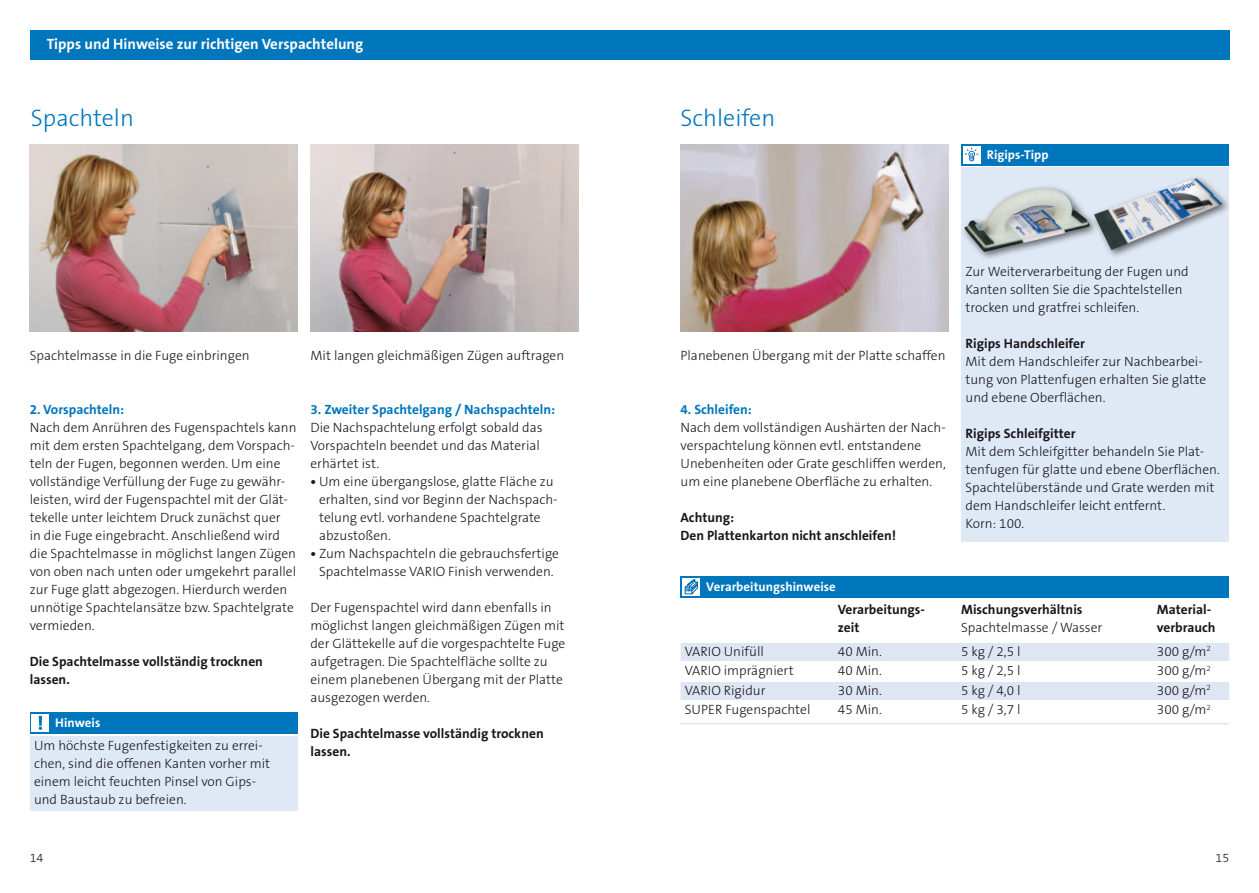
<style>
.page{position:relative;width:1259px;height:893px;background:#fff}
.page>*{position:absolute;margin:0;border:0;box-sizing:border-box;transform-origin:0 0}
.t1{font:300 24px "The Sans B3";color:#0076bd}
.t2{font:700 15px "The Sans B7";color:#fff}
.t3{font:300 13.5px/18px "The Sans B3";color:#1a171c}
.t4{font:700 13.5px/18px "The Sans B7";color:#1a171c}
.t5{font:700 13.5px "The Sans B7";color:#0076bd}
.t6{font:700 12.75px "The Sans B W7";letter-spacing:.005em;color:#fff}
.t7{font:300 12.45px "The Sans B W3";color:#1a171c}
.s1{font-family:"The Sans B7";font-weight:700}
</style>
<div class="page">
<div style="left:30px;top:30px;width:1199px;height:30px;background:#0076bd"></div>
<img style="left:30px;top:144px;width:268px;height:187px">
<img style="left:310px;top:144px;width:268px;height:187px">
<img style="left:680px;top:144px;width:268px;height:187px">
<div style="left:680px;top:576px;width:549px;height:21px;background:#0076bd"></div>
<div style="left:680px;top:643px;width:549px;height:18px;background:#dfe6f3"></div>
<div style="left:680px;top:682px;width:549px;height:18px;background:#dfe6f3"></div>
<hr style="left:680px;top:723px;width:549px;height:1px;background:#dfe6f3">
<div style="left:682px;top:578px;width:17px;height:17px;background:#fff"></div>
<svg style="left:684px;top:579px;width:14px;height:15px"></svg>
<div style="left:961px;top:167px;width:268px;height:375px;background:#dfe9f5"></div>
<div style="left:961px;top:144px;width:268px;height:21px;background:#0076bd"></div>
<div style="left:963px;top:146px;width:17px;height:17px;background:#fff"></div>
<svg style="left:965px;top:148px;width:13px;height:13px"></svg>
<div style="left:1090px;top:175px;width:142px;height:85px;background:#1a171c;opacity:.65"></div>
<img style="left:1093px;top:178px;width:130px;height:72px">
<div style="left:961px;top:184px;width:138px;height:77px;background:#1a171c;opacity:.65"></div>
<img style="left:964px;top:188px;width:125px;height:64px">
<div style="left:30px;top:736px;width:268px;height:74px;background:#dfe9f5"></div>
<div style="left:30px;top:712px;width:268px;height:21px;background:#0076bd"></div>
<div style="left:32px;top:714px;width:17px;height:17px;background:#fff"></div>
<svg style="left:39px;top:716px;width:3px;height:14px"></svg>
<p class="t2" style="left:47px;top:36px;width:318px">Tipps und Hinweise zur richtigen Verspachtelung</p>
<h1 class="t1" style="left:31px;top:105px;width:105px">Spachteln</h1>
<h1 class="t1" style="left:680px;top:105px;width:96px">Schleifen</h1>
<p class="t6" style="left:986px;top:147px;width:63px">Rigips-Tipp</p>
<p class="t3" style="left:965px;top:263px;width:225px">Zur Weiterverarbeitung der Fugen und<br>Kanten sollten Sie die Spachtelstellen trocken und gratfrei schleifen.</p>
<p class="t4" style="left:965px;top:335px;width:121px">Rigips Handschleifer</p>
<p class="t3" style="left:965px;top:353px;width:242px">Mit dem Handschleifer zur Nachbearbei&shy;tung von Plattenfugen erhalten Sie glatte und ebene Oberflächen.</p>
<p class="t4" style="left:965px;top:425px;width:112px">Rigips Schleifgitter</p>
<p class="t3" style="left:965px;top:443px;width:256px">Mit dem Schleifgitter behandeln Sie Plat&shy;tenfugen für glatte und ebene Oberflächen.<br>Spachtelüberstände und Grate werden mit dem Handschleifer leicht entfernt.<br>Korn: 100.</p>
<p class="t3" style="left:30px;top:347px;width:221px">Spachtelmasse in die Fuge einbringen</p>
<p class="t3" style="left:310px;top:347px;width:255px">Mit langen gleichmäßigen Zügen auftragen</p>
<p class="t3" style="left:680px;top:347px;width:266px">Planebenen Übergang mit der Platte schaffen</p>
<p class="t5" style="left:310px;top:402px;width:246px">3. Zweiter Spachtelgang / Nachspachteln:</p>
<p class="t3" style="left:310px;top:419px;width:234px">Die Nachspachtelung erfolgt sobald das<br>Vorspachteln beendet und das Material erhärtet ist.</p>
<p class="t3" style="left:319px;top:473px;width:240px;text-indent:-9px"><span class="s1">•</span> Um eine übergangslose, glatte Fläche zu erhalten, sind vor Beginn der Nachspach&shy;telung evtl. vorhandene Spachtelgrate abzustoßen.</p>
<p class="t3" style="left:310px;top:545px;width:250px;text-align:center"><span class="s1">•</span> Zum Nachspachteln die gebrauchsfertige<br>Spachtelmasse VARIO Finish verwenden.</p>
<p class="t3" style="left:310px;top:599px;width:256px">Der Fugenspachtel wird dann ebenfalls in möglichst langen gleichmäßigen Zügen mit der Glättekelle auf die vorgespachtelte Fuge aufgetragen. Die Spachtelfläche sollte zu einem planebenen Übergang mit der Platte ausgezogen werden.</p>
<p class="t4" style="left:310px;top:725px;width:235px">Die Spachtelmasse vollständig trocknen lassen.</p>
<p class="t5" style="left:680px;top:402px;width:73px">4. Schleifen:</p>
<p class="t3" style="left:680px;top:419px;width:267px">Nach dem vollständigen Aushärten der Nach&shy;verspachtelung können evtl. entstandene Unebenheiten oder Grate geschliffen werden, um eine planebene Oberfläche zu erhalten.</p>
<p class="t4" style="left:680px;top:509px;width:217px">Achtung:<br>Den Plattenkarton nicht anschleifen!</p>
<p class="t5" style="left:30px;top:402px;width:96px">2. Vorspachteln:</p>
<p class="t3" style="left:30px;top:419px;width:268px">Nach dem Anrühren des Fugenspachtels kann mit dem ersten Spachtelgang, dem Vorspach&shy;teln der Fugen, begonnen werden. Um eine vollständige Verfüllung der Fuge zu gewähr&shy;leisten, wird der Fugenspachtel mit der Glät&shy;tekelle unter leichtem Druck zunächst quer<br>in die Fuge eingebracht. Anschließend wird die Spachtelmasse in möglichst langen Zügen von oben nach unten oder umgekehrt parallel zur Fuge glatt abgezogen. Hierdurch werden unnötige Spachtelansätze bzw. Spachtelgrate vermieden.</p>
<p class="t4" style="left:30px;top:653px;width:235px">Die Spachtelmasse vollständig trocknen lassen.</p>
<p class="t6" style="left:706px;top:579px;width:131px">Verarbeitungshinweise</p>
<p class="t4" style="left:838px;top:601px;width:89px">Verarbeitungs-</p>
<p class="t4" style="left:961px;top:601px;width:123px">Mischungsverhältnis</p>
<p class="t4" style="left:1157px;top:601px;width:56px">Material-</p>
<p class="t4" style="left:838px;top:619px;width:23px">zeit</p>
<p class="t3" style="left:961px;top:619px;width:143px">Spachtelmasse / Wasser</p>
<p class="t4" style="left:1157px;top:619px;width:60px">verbrauch</p>
<p class="t3" style="left:685px;top:643px;width:81px">VARIO Unifüll</p>
<p class="t3" style="left:838px;top:643px;width:45px">40 Min.</p>
<p class="t3" style="left:961px;top:643px;width:61px">5 kg / 2,5 l</p>
<p class="t3" style="left:1157px;top:643px;width:55px">300 g/m<sup>2</sup></p>
<p class="t3" style="left:685px;top:662px;width:110px">VARIO imprägniert</p>
<p class="t3" style="left:838px;top:662px;width:45px">40 Min.</p>
<p class="t3" style="left:961px;top:662px;width:61px">5 kg / 2,5 l</p>
<p class="t3" style="left:1157px;top:662px;width:55px">300 g/m<sup>2</sup></p>
<p class="t3" style="left:685px;top:682px;width:82px">VARIO Rigidur</p>
<p class="t3" style="left:838px;top:682px;width:45px">30 Min.</p>
<p class="t3" style="left:961px;top:682px;width:61px">5 kg / 4,0 l</p>
<p class="t3" style="left:1157px;top:682px;width:55px">300 g/m<sup>2</sup></p>
<p class="t3" style="left:685px;top:701px;width:127px">SUPER Fugenspachtel</p>
<p class="t3" style="left:838px;top:701px;width:45px">45 Min.</p>
<p class="t3" style="left:961px;top:701px;width:61px">5 kg / 3,7 l</p>
<p class="t3" style="left:1157px;top:701px;width:55px">300 g/m<sup>2</sup></p>
<p class="t6" style="left:55px;top:715px;width:47px">Hinweis</p>
<p class="t3" style="left:34px;top:737px;width:238px">Um höchste Fugenfestigkeiten zu errei-- chen, sind die offenen Kanten vorher mit einem leicht feuchten Pinsel von Gips&shy;und Baustaub zu befreien.</p>
<p class="t7" style="left:30px;top:850px;width:15px">14</p>
<p class="t7" style="left:1215px;top:850px;width:15px">15</p>
</div>
